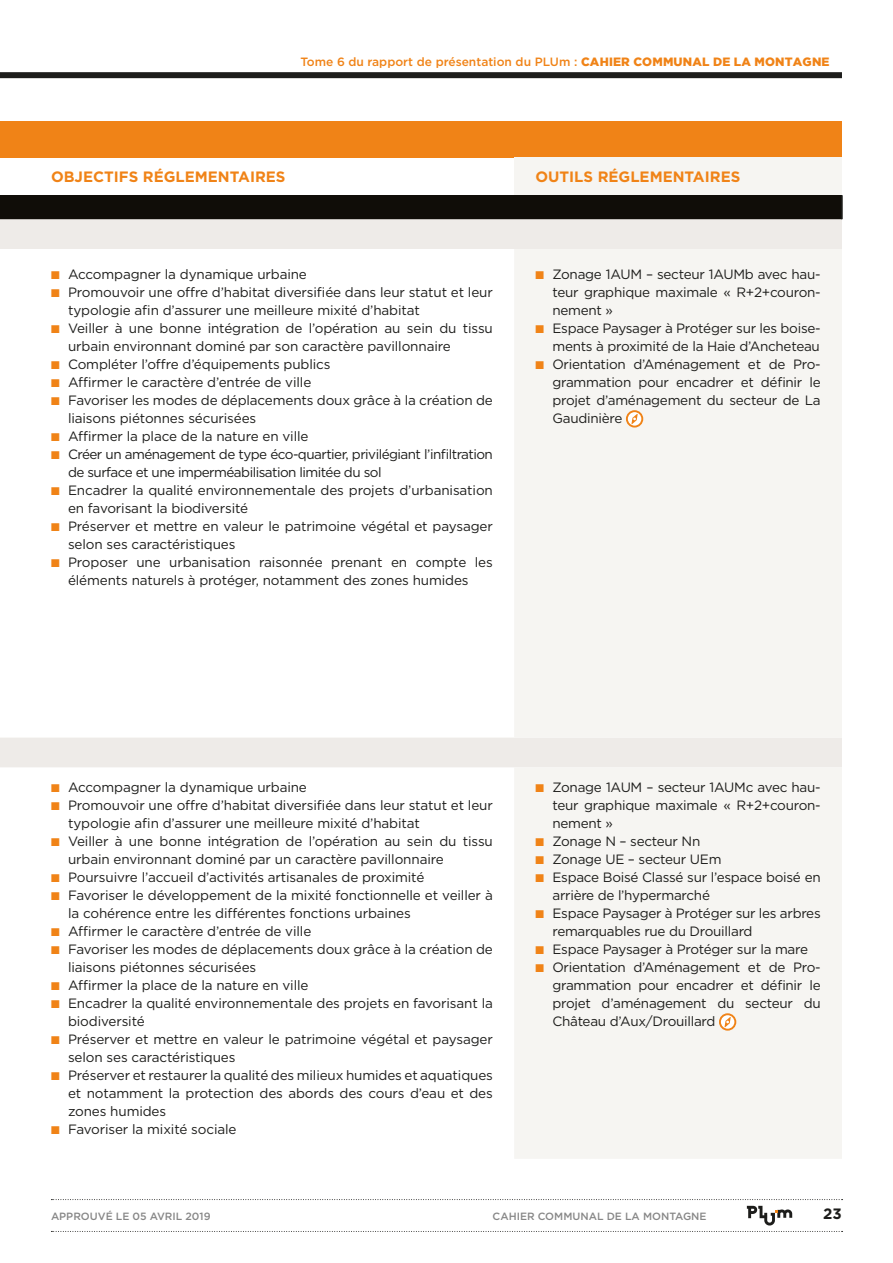
<style>
.page{position:relative;width:893px;height:1263px;background:#fff}
.page>*{position:absolute;margin:0;border:0;box-sizing:border-box;transform-origin:0 0}
.t1{font:700 15px "Gotham";color:#f08317}
.t2{font:700 15px "Gotham";color:#1d1d1b}
.t3{font:13.5px/18px "Gotham";letter-spacing:-.01em;color:#1d1d1b}
.t4{font:13.5px/18px "Gotham";letter-spacing:-.04em;color:#1d1d1b}
.t5{font:500 12px "Gotham";color:#f08317}
.t6{font:500 10.5px "Gotham";color:#878787}
.s1{font-weight:900}
.s2{color:#f08317}
</style>
<div class="page">
<svg style="left:51px;top:1199px;width:792px;height:1px"></svg>
<svg style="left:51px;top:1231px;width:792px;height:1px"></svg>
<svg style="left:747px;top:1206px;width:45px;height:19px"></svg>
<div style="left:0;top:72px;width:842px;height:6px;background:#1d1d1b"></div>
<div style="left:0;top:122px;width:842px;height:36px;background:#f08317"></div>
<div style="left:514px;top:158px;width:328px;height:37px;background:#f6f5f2"></div>
<div style="left:0;top:195px;width:842px;height:24px;background:#100d08"></div>
<svg style="left:0;top:219px;width:842px;height:548px"></svg>
<div style="left:514px;top:249px;width:328px;height:910px;background:#f6f5f2"></div>
<hr style="left:841px;top:195px;width:2px;height:24px;background:#1d1d1b">
<svg style="left:627px;top:411px;width:15px;height:16px"></svg>
<div style="left:626px;top:410px;width:17px;height:17px;border:2px solid #f08317;border-radius:50%"></div>
<svg style="left:631px;top:414px;width:7px;height:10px"></svg>
<svg style="left:720px;top:1014px;width:15px;height:16px"></svg>
<div style="left:719px;top:1013px;width:17px;height:17px;border:2px solid #f08317;border-radius:50%"></div>
<svg style="left:724px;top:1017px;width:7px;height:10px"></svg>
<p class="t5" style="left:300px;top:54px;width:531px">Tome 6 du rapport de présentation du PLUm : <span class="s1">CAHIER COMMUNAL DE LA MONTAGNE</span></p>
<p class="t1" style="left:51px;top:167px;width:236px">OBJECTIFS RÉGLEMENTAIRES</p>
<p class="t1" style="left:535px;top:167px;width:206px">OUTILS RÉGLEMENTAIRES</p>
<p class="t3" style="left:51px;top:265px;width:257px"><span class="s2">■</span> Accompagner la dynamique urbaine</p>
<p class="t3" style="left:68px;top:283px;width:426px;text-indent:-17px"><span class="s2">■</span> Promouvoir une offre d’habitat diversifiée dans leur statut et leur typologie afin d’assurer une meilleure mixité d’habitat</p>
<p class="t3" style="left:68px;top:319px;width:426px;text-indent:-17px"><span class="s2">■</span> Veiller à une bonne intégration de l’opération au sein du tissu urbain environnant dominé par son caractère pavillonnaire</p>
<p class="t3" style="left:51px;top:355px;width:281px"><span class="s2">■</span> Compléter l’offre d’équipements publics</p>
<p class="t3" style="left:51px;top:373px;width:262px"><span class="s2">■</span> Affirmer le caractère d’entrée de ville</p>
<p class="t3" style="left:68px;top:391px;width:426px;text-indent:-17px"><span class="s2">■</span> Favoriser les modes de déplacements doux grâce à la création de liaisons piétonnes sécurisées</p>
<p class="t3" style="left:51px;top:427px;width:259px"><span class="s2">■</span> Affirmer la place de la nature en ville</p>
<p class="t4" style="left:68px;top:445px;width:426px;text-indent:-17px"><span class="s2">■</span> Créer un aménagement de type éco-quartier, privilégiant l’infiltration de surface et une imperméabilisation limitée du sol</p>
<p class="t3" style="left:68px;top:481px;width:426px;text-indent:-17px"><span class="s2">■</span> Encadrer la qualité environnementale des projets d’urbanisation en favorisant la biodiversité</p>
<p class="t3" style="left:68px;top:517px;width:426px;text-indent:-17px"><span class="s2">■</span> Préserver et mettre en valeur le patrimoine végétal et paysager selon ses caractéristiques</p>
<p class="t3" style="left:51px;top:553px;width:443px;text-align:center"><span class="s2">■</span> Proposer une urbanisation raisonnée prenant en compte les éléments naturels à protéger, notamment des zones humides</p>
<p class="t3" style="left:552px;top:265px;width:270px;text-align:justify;text-indent:-17px"><span class="s2">■</span> Zonage 1AUM – secteur 1AUMb avec hau&shy;teur graphique maximale « R+2+couron&shy;nement »</p>
<p class="t3" style="left:535px;top:319px;width:287px;text-align:right"><span class="s2">■</span> Espace Paysager à Protéger sur les boise&shy;ments à proximité de la Haie d’Ancheteau</p>
<p class="t3" style="left:552px;top:355px;width:270px;text-align:justify;text-indent:-17px"><span class="s2">■</span> Orientation d’Aménagement et de Pro&shy;grammation pour encadrer et définir le projet d’aménagement du secteur de La Gaudinière</p>
<p class="t3" style="left:51px;top:778px;width:257px"><span class="s2">■</span> Accompagner la dynamique urbaine</p>
<p class="t3" style="left:68px;top:796px;width:426px;text-indent:-17px"><span class="s2">■</span> Promouvoir une offre d’habitat diversifiée dans leur statut et leur typologie afin d’assurer une meilleure mixité d’habitat</p>
<p class="t3" style="left:68px;top:832px;width:426px;text-indent:-17px"><span class="s2">■</span> Veiller à une bonne intégration de l’opération au sein du tissu urbain environnant dominé par un caractère pavillonnaire</p>
<p class="t3" style="left:51px;top:868px;width:375px"><span class="s2">■</span> Poursuivre l’accueil d’activités artisanales de proximité</p>
<p class="t3" style="left:68px;top:886px;width:426px;text-indent:-17px"><span class="s2">■</span> Favoriser le développement de la mixité fonctionnelle et veiller à la cohérence entre les différentes fonctions urbaines</p>
<p class="t3" style="left:51px;top:922px;width:262px"><span class="s2">■</span> Affirmer le caractère d’entrée de ville</p>
<p class="t3" style="left:68px;top:940px;width:426px;text-indent:-17px"><span class="s2">■</span> Favoriser les modes de déplacements doux grâce à la création de liaisons piétonnes sécurisées</p>
<p class="t3" style="left:51px;top:976px;width:259px"><span class="s2">■</span> Affirmer la place de la nature en ville</p>
<p class="t3" style="left:68px;top:994px;width:426px;text-indent:-17px"><span class="s2">■</span> Encadrer la qualité environnementale des projets en favorisant la biodiversité</p>
<p class="t3" style="left:68px;top:1030px;width:426px;text-indent:-17px"><span class="s2">■</span> Préserver et mettre en valeur le patrimoine végétal et paysager selon ses caractéristiques</p>
<p class="t3" style="left:68px;top:1066px;width:426px;text-align:justify;text-indent:-17px"><span class="s2">■</span> Préserver et restaurer la qualité des milieux humides et aquatiques et notamment la protection des abords des cours d’eau et des zones humides</p>
<p class="t3" style="left:51px;top:1120px;width:187px"><span class="s2">■</span> Favoriser la mixité sociale</p>
<p class="t3" style="left:552px;top:778px;width:270px;text-align:justify;text-indent:-17px"><span class="s2">■</span> Zonage 1AUM – secteur 1AUMc avec hau&shy;teur graphique maximale « R+2+couron&shy;nement »</p>
<p class="t3" style="left:535px;top:832px;width:166px"><span class="s2">■</span> Zonage N – secteur Nn</p>
<p class="t3" style="left:535px;top:850px;width:188px"><span class="s2">■</span> Zonage UE – secteur UEm</p>
<p class="t3" style="left:552px;top:868px;width:270px;text-indent:-17px"><span class="s2">■</span> Espace Boisé Classé sur l’espace boisé en arrière de l’hypermarché</p>
<p class="t3" style="left:552px;top:904px;width:270px;text-indent:-17px"><span class="s2">■</span> Espace Paysager à Protéger sur les arbres remarquables rue du Drouillard</p>
<p class="t3" style="left:535px;top:940px;width:274px"><span class="s2">■</span> Espace Paysager à Protéger sur la mare</p>
<p class="t3" style="left:552px;top:958px;width:270px;text-align:justify;text-indent:-17px"><span class="s2">■</span> Orientation d’Aménagement et de Pro&shy;grammation pour encadrer et définir le projet d’aménagement du secteur du Château d’Aux/Drouillard</p>
<p class="t6" style="left:51px;top:1209px;width:161px">APPROUVÉ LE 05 AVRIL 2019</p>
<p class="t6" style="left:493px;top:1209px;width:215px">CAHIER COMMUNAL DE LA MONTAGNE</p>
<p class="t2" style="left:823px;top:1204px;width:20px">23</p>
</div>
